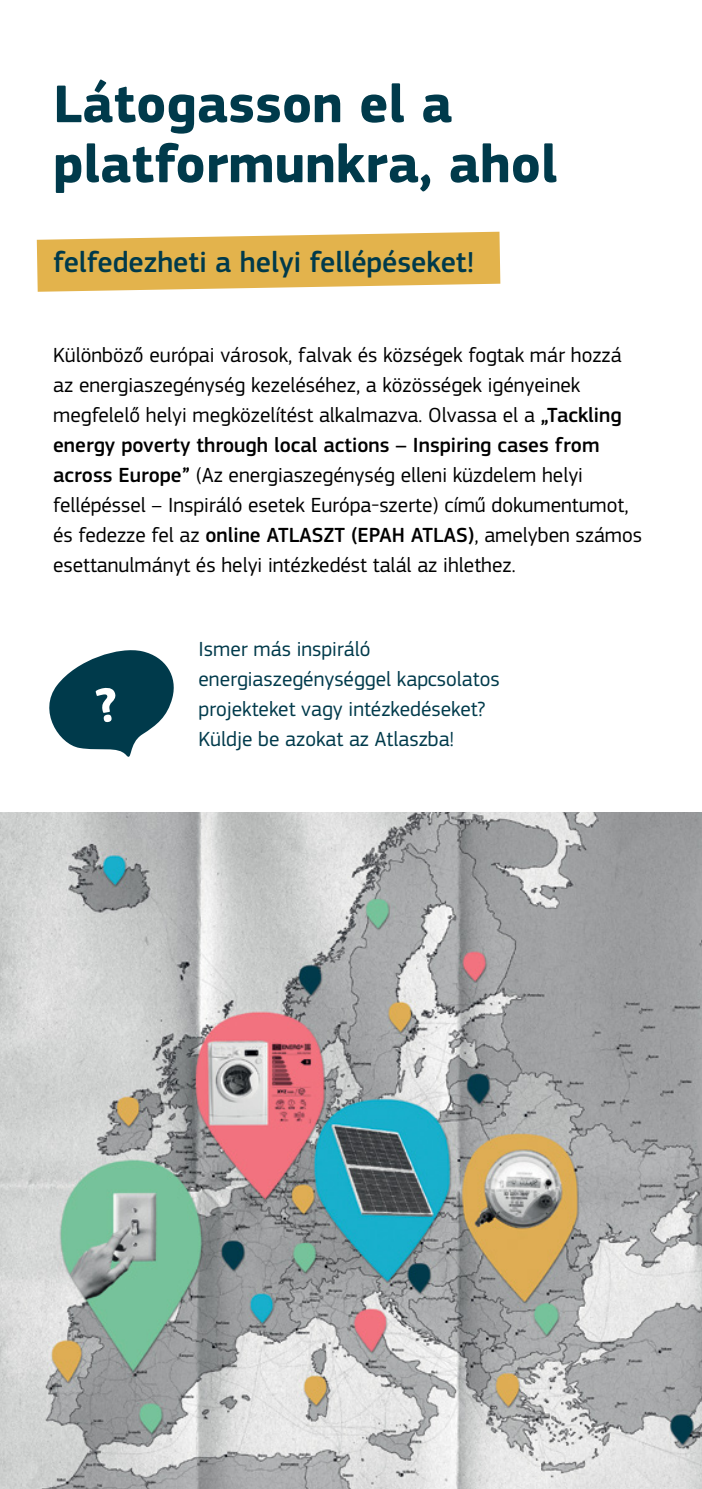
<style>
.page{position:relative;width:702px;height:1489px;background:#fff}
.page>*{position:absolute;margin:0;border:0;box-sizing:border-box;transform-origin:0 0}
.t1{font:700 55px/60px "EC Square Sans Pro";color:#003a4b}
.t2{font:500 30px "EC Square Sans Pro";color:#003a4b}
.t3{font:21.25px/30px "EC Square Sans Pro";color:#000}
.t4{font:21.25px/30px "EC Square Sans Pro";color:#003a4b}
.s1{font-weight:500}
</style>
<div class="page">
<svg style="left:37px;top:232px;width:463px;height:60px;background:#e6bd63"></svg>
<img style="left:0;top:812px;width:702px;height:676px">
<svg style="left:49px;top:650px;width:125px;height:107px"></svg>
<h1 class="t1" style="left:53px;top:76px;width:505px">Látogasson el a platformunkra, ahol</h1>
<h2 class="t2" style="left:53px;top:245px;width:422px">felfedezheti a helyi fellépéseket!</h2>
<p class="t3" style="left:53px;top:340px;width:590px">Különböző európai városok, falvak és községek fogtak már hozzá az energiaszegénység kezeléséhez, a közösségek igényeinek megfelelő helyi megközelítést alkalmazva. Olvassa el a <span class="s1">„Tackling energy poverty through local actions – Inspiring cases from across Europe”</span> (Az energiaszegénység elleni küzdelem helyi fellépéssel – Inspiráló esetek Európa-szerte) című dokumentumot, és fedezze fel az <span class="s1">online ATLASZT (EPAH ATLAS)</span>, amelyben számos esettanulmányt és helyi intézkedést talál az ihlethez.</p>
<p class="t4" style="left:198px;top:633px;width:303px">Ismer más inspiráló energiaszegénységgel kapcsolatos projekteket vagy intézkedéseket?<br>Küldje be azokat az Atlaszba!</p>
</div>
